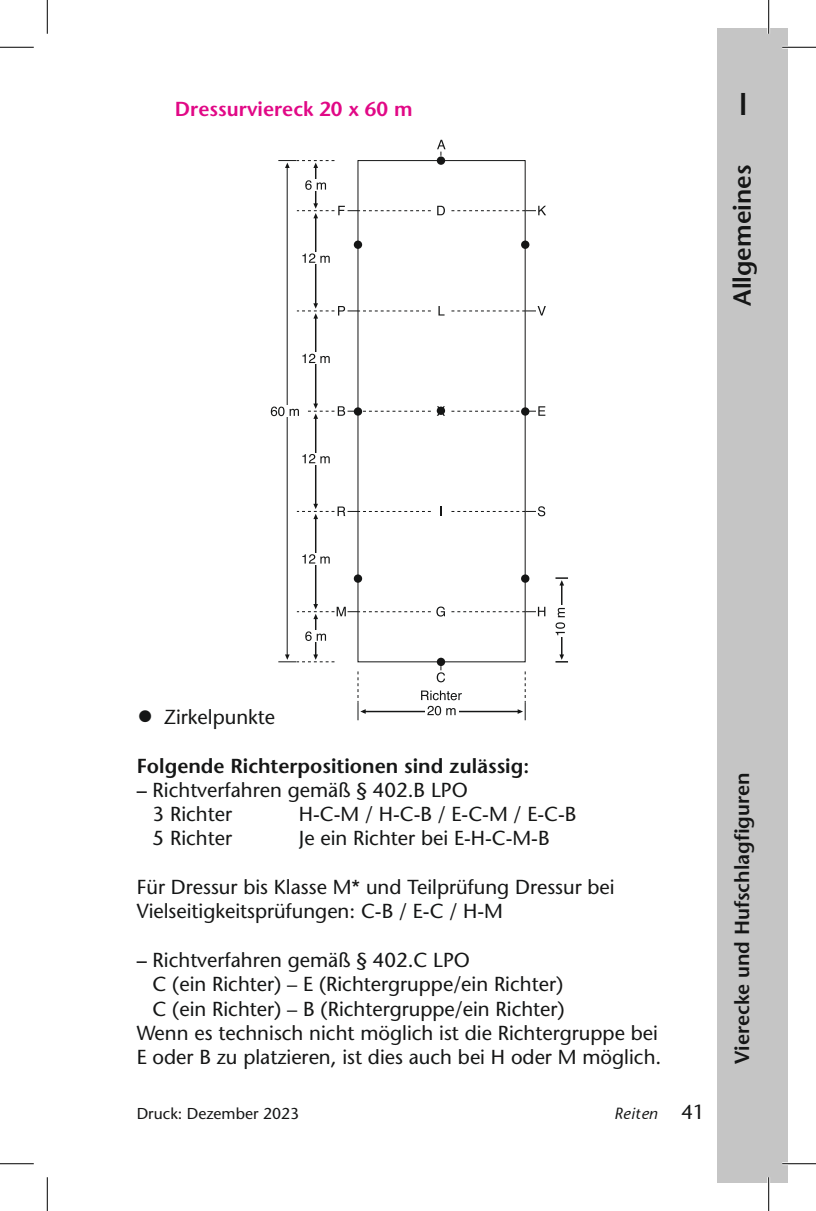
<style>
.page{position:relative;width:816px;height:1211px;background:#fff}
.page>*{position:absolute;margin:0;border:0;box-sizing:border-box;transform-origin:0 0}
.t1{font:600 31.5px "Stone Sans Std";color:#151616;scale:.85 1}
.t2{font:600 24.75px "Stone Sans Std";color:#151616}
.t3{font:500 20.25px/24.3px "Stone Sans Std";color:#151616}
.t4{font:600 20.25px "Stone Sans Std";color:#151616}
.t5{font:600 20.25px "Stone Sans Std";color:#e10886}
.t6{font:500 15.75px "Stone Sans Std";color:#151616}
.t7{font:italic 500 15.75px "Stone Sans";color:#151616}
.s1{font-size:33.75px}
.s2{font-weight:600}
.s3{font-family:"Stone Sans Std";font-style:normal;font-size:20.25px}
</style>
<div class="page">
<div style="left:73px;top:851px;width:38px;height:38px;border:1px solid #fff;border-radius:50%"></div>
<div style="left:73px;top:334px;width:38px;height:39px;border:1px solid #fff;border-radius:50%"></div>
<div style="left:717px;top:28px;width:70px;height:1155px;background:#c5c5c5"></div>
<hr style="left:315px;top:167px;width:1px;height:37px;background:#151616">
<div style="left:308px;top:179px;width:15px;height:12px;background:#fff"></div>
<svg style="left:305px;top:180px;width:21px;height:10px"></svg>
<svg style="left:278px;top:160px;width:56px;height:8px"></svg>
<hr style="left:315px;top:618px;width:1px;height:37px;background:#151616">
<svg style="left:278px;top:654px;width:56px;height:8px"></svg>
<div style="left:308px;top:630px;width:15px;height:12px;background:#fff"></div>
<svg style="left:305px;top:631px;width:21px;height:10px"></svg>
<hr style="left:315px;top:218px;width:1px;height:86px;background:#151616">
<svg style="left:297px;top:203px;width:249px;height:15px"></svg>
<div style="left:308px;top:252px;width:15px;height:12px;background:#fff"></div>
<svg style="left:302px;top:253px;width:27px;height:10px"></svg>
<hr style="left:363px;top:711px;width:157px;height:1px;background:#151616">
<svg style="left:357px;top:671px;width:8px;height:49px"></svg>
<svg style="left:517px;top:671px;width:8px;height:49px"></svg>
<svg style="left:425px;top:705px;width:33px;height:11px"></svg>
<svg style="left:427px;top:706px;width:28px;height:9px"></svg>
<hr style="left:315px;top:318px;width:1px;height:86px;background:#151616">
<svg style="left:297px;top:303px;width:248px;height:16px"></svg>
<svg style="left:302px;top:354px;width:27px;height:9px"></svg>
<hr style="left:315px;top:418px;width:1px;height:86px;background:#151616">
<svg style="left:308px;top:403px;width:237px;height:16px"></svg>
<svg style="left:302px;top:454px;width:27px;height:9px"></svg>
<svg style="left:421px;top:690px;width:40px;height:10px"></svg>
<hr style="left:560px;top:585px;width:2px;height:70px;background:#151616">
<svg style="left:555px;top:654px;width:12px;height:8px"></svg>
<svg style="left:555px;top:577px;width:12px;height:8px"></svg>
<hr style="left:315px;top:518px;width:1px;height:86px;background:#151616">
<svg style="left:297px;top:604px;width:248px;height:15px"></svg>
<svg style="left:297px;top:504px;width:248px;height:15px"></svg>
<svg style="left:302px;top:554px;width:27px;height:9px"></svg>
<div style="left:436px;top:658px;width:9px;height:8px;background:#151616;border-radius:50%"></div>
<svg style="left:436px;top:666px;width:9px;height:16px"></svg>
<svg style="left:436px;top:156px;width:9px;height:9px"></svg>
<svg style="left:353px;top:240px;width:9px;height:9px"></svg>
<div style="left:521px;top:240px;width:8px;height:9px;background:#151616;border-radius:50%"></div>
<svg style="left:353px;top:407px;width:9px;height:9px"></svg>
<div style="left:521px;top:407px;width:8px;height:9px;background:#151616;border-radius:50%"></div>
<svg style="left:353px;top:574px;width:9px;height:9px"></svg>
<div style="left:521px;top:574px;width:8px;height:9px;background:#151616;border-radius:50%"></div>
<svg style="left:437px;top:140px;width:8px;height:16px"></svg>
<hr style="left:287px;top:167px;width:1px;height:489px;background:#151616">
<div style="left:277px;top:405px;width:15px;height:12px;background:#fff"></div>
<svg style="left:271px;top:406px;width:28px;height:10px"></svg>
<div style="left:554px;top:605px;width:15px;height:32px;background:#fff"></div>
<svg style="left:555px;top:608px;width:10px;height:27px"></svg>
<div style="left:436px;top:406px;width:9px;height:9px;background:#151616;border-radius:50%"></div>
<hr style="left:781px;top:46px;width:34px;height:3px;background:#fff">
<hr style="left:781px;top:1162px;width:34px;height:3px;background:#fff">
<hr style="left:767px;top:0;width:2px;height:34px;background:#fff">
<hr style="left:767px;top:1177px;width:2px;height:34px;background:#fff">
<hr style="left:0;top:47px;width:34px;height:1px;background:#000">
<hr style="left:781px;top:47px;width:34px;height:1px;background:#000">
<hr style="left:0;top:1163px;width:34px;height:1px;background:#000">
<hr style="left:781px;top:1163px;width:34px;height:1px;background:#000">
<hr style="left:47px;top:0;width:1px;height:34px;background:#000">
<hr style="left:47px;top:1177px;width:1px;height:34px;background:#000">
<hr style="left:768px;top:0;width:1px;height:34px;background:#000">
<hr style="left:768px;top:1177px;width:1px;height:34px;background:#000">
<p class="t5" style="left:175px;top:97px;width:239px">Dressurviereck 20 x 60 m</p>
<h1 class="t1" style="left:738px;top:85px;width:11px">I</h1>
<p class="t2" style="left:726px;top:306px;width:143px;rotate:-90deg">Allgemeines</p>
<p class="t3" style="left:137px;top:705px;width:140px"><span class="s1">•</span> Zirkelpunkte</p>
<p class="t4" style="left:137px;top:753px;width:394px">Folgende Richterpositionen sind zulässig:</p>
<p class="t3" style="left:152px;top:777px;width:316px;text-indent:-16px"><span class="s2">–</span> Richtverfahren gemäß § 402.B LPO<br>3 Richter</p>
<p class="t3" style="left:299px;top:802px;width:279px">H-C-M / H-C-B / E-C-M / E-C-B</p>
<p class="t3" style="left:152px;top:826px;width:81px">5 Richter</p>
<p class="t3" style="left:299px;top:826px;width:252px">Je ein Richter bei E-H-C-M-B</p>
<p class="t3" style="left:137px;top:875px;width:479px">Für Dressur bis Klasse M* und Teilprüfung Dressur bei<br>Vielseitigkeitsprüfungen: C-B / E-C / H-M</p>
<p class="t3" style="left:137px;top:948px;width:335px"><span class="s2">–</span> Richtverfahren gemäß § 402.C LPO</p>
<p class="t3" style="left:152px;top:972px;width:412px">C (ein Richter) – E (Richtergruppe/ein Richter)</p>
<p class="t3" style="left:152px;top:996px;width:413px">C (ein Richter) – B (Richtergruppe/ein Richter)</p>
<p class="t3" style="left:137px;top:1020px;width:522px">Wenn es technisch nicht möglich ist die Richtergruppe bei</p>
<p class="t3" style="left:137px;top:1045px;width:526px">E oder B zu platzieren, ist dies auch bei H oder M möglich.</p>
<p class="t6" style="left:137px;top:1104px;width:164px">Druck: Dezember 2023</p>
<p class="t7" style="left:614px;top:1104px;width:92px">Reiten <span class="s3">41</span></p>
<p class="t4" style="left:729px;top:1064px;width:293px;rotate:-90deg">Vierecke und Hufschlagfiguren</p>
</div>
